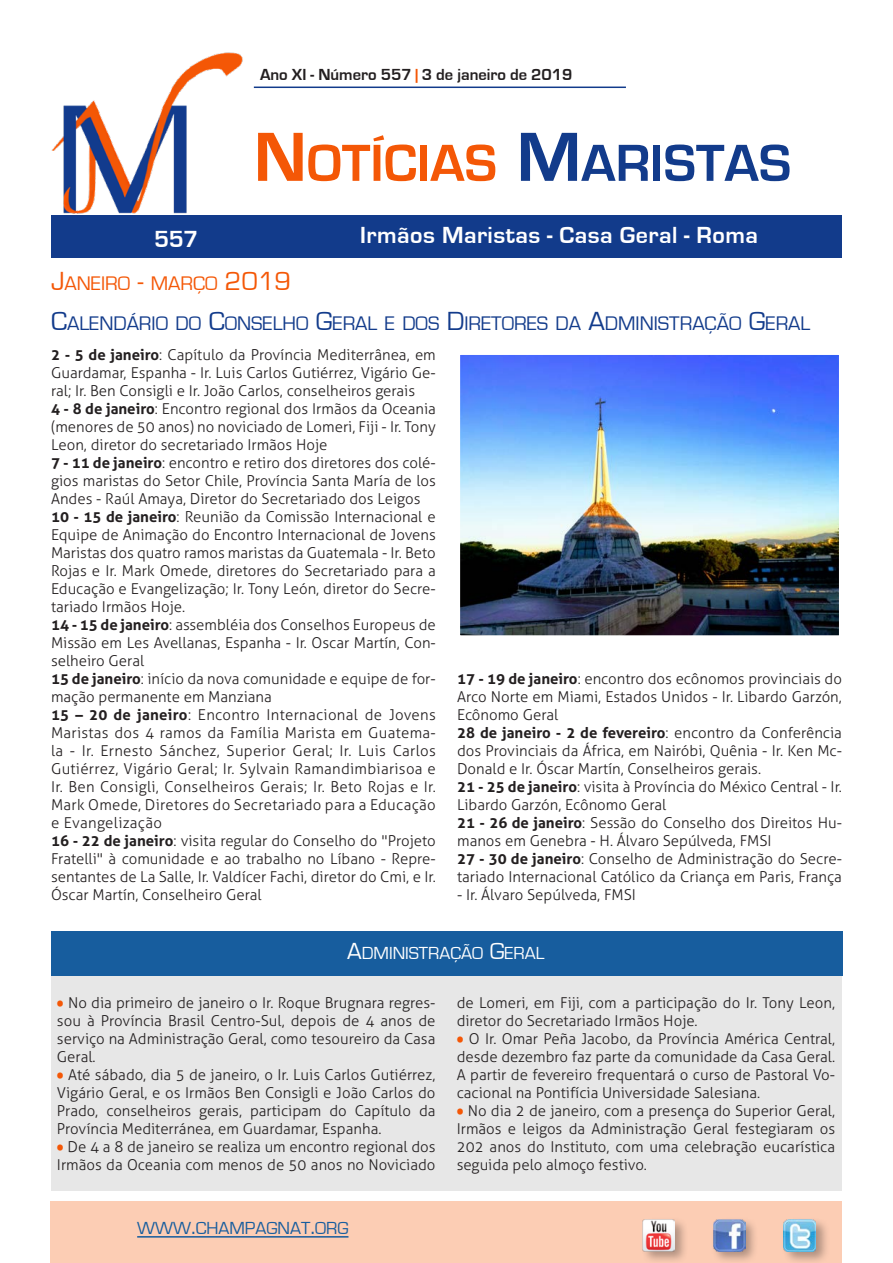
<style>
.page{position:relative;width:893px;height:1263px;background:#fff}
.page>*{position:absolute;margin:0;border:0;box-sizing:border-box;transform-origin:0 0}
.t1{font:700 54px "Eurostile";color:#f45706}
.t2{font:700 24px "Eurostile";letter-spacing:.02em;color:#fff}
.Titolo{font:20.25px "Eurostile";color:#123b8b}
.Titolo-2{font:20.25px "Eurostile";color:#f45706}
.t3{font:18px "Eurostile";color:#175d9e}
.TitoloBox{font:18px "Eurostile";color:#fff}
.t4{font:700 16.5px "Eurostile";color:#231f20}
.Testo_sinEspacio{font:300 15px/18px "Aller";color:#231f20;text-align:justify}
.Testo_normal{font:300 15px/18px "Aller";color:#231f20;text-align:justify}
.s1{color:#f45706}
.s2{font-size:72px}
.s3{font-size:72px;color:#123b8b}
.s4{color:#123b8b}
.s5{font-size:27px}
.s6{font-weight:700}
.s7{font-size:24px}
.s8{font-family:"Berlin Sans FB";font-weight:400;color:#f45706}
</style>
<div class="page">
<div style="left:51px;top:215px;width:791px;height:43px;background:#123b8b"></div>
<div style="left:50px;top:1201px;width:792px;height:62px;background:#fccdb4"></div>
<hr style="left:137px;top:1236px;width:211px;height:1px;background:#175d9e">
<div style="left:711px;top:1217px;width:48px;height:46px;background:#231f20;opacity:.35"></div>
<img style="left:713px;top:1219px;width:32px;height:32px">
<div style="left:781px;top:1217px;width:49px;height:46px;background:#231f20;opacity:.35"></div>
<img style="left:784px;top:1219px;width:32px;height:32px">
<hr style="left:254px;top:87px;width:372px;height:1px;background:#123b8b">
<div style="left:641px;top:1217px;width:47px;height:46px;background:#231f20;opacity:.35"></div>
<img style="left:642px;top:1219px;width:33px;height:32px">
<img style="left:51px;top:52px;width:192px;height:162px">
<div style="left:51px;top:953px;width:791px;height:238px;background:#e7e7e7"></div>
<div style="left:51px;top:931px;width:792px;height:45px;background:#175d9e"></div>
<img style="left:461px;top:356px;width:377px;height:278px">
<div style="left:457px;top:352px;width:385px;height:286px;border:3px solid #fff"></div>
<p class="t4" style="left:260px;top:66px;width:314px">Ano XI - Número 557 <span class="s1">|</span> 3 de janeiro de 2019</p>
<h1 class="t1" style="left:254px;top:134px;width:539px"><span class="s2">N</span>OTÍCIAS <span class="s3">M</span><span class="s4">ARISTAS</span></h1>
<h2 class="t2" style="left:154px;top:226px;width:46px">557</h2>
<h2 class="t2" style="left:360px;top:222px;width:399px">Irmãos Maristas - Casa Geral - Roma</h2>
<p class="Titolo-2" style="left:51px;top:273px;width:242px"><span class="s5">J</span>ANEIRO <span class="s5">-</span> MARÇO <span class="s5">2019</span></p>
<p class="Titolo" style="left:51px;top:312px;width:761px"><span class="s5">C</span>ALENDÁRIO DO <span class="s5">C</span>ONSELHO <span class="s5">G</span>ERAL E DOS <span class="s5">D</span>IRETORES DA <span class="s5">A</span>DMINISTRAÇÃO <span class="s5">G</span>ERAL</p>
<p class="Testo_sinEspacio" style="left:51px;top:346px;width:386px"><span class="s6">2 - 5 de janeiro</span>: Capítulo da Província Mediterrânea, em Guardamar, Espanha - Ir. Luis Carlos Gutiérrez, Vigário Ge&shy;ral; Ir. Ben Consigli e Ir. João Carlos, conselheiros gerais</p>
<p class="Testo_sinEspacio" style="left:51px;top:400px;width:386px"><span class="s6">4 - 8 de janeiro</span>: Encontro regional dos Irmãos da Oceania (menores de 50 anos) no noviciado de Lomeri, Fiji - Ir. Tony Leon, diretor do secretariado Irmãos Hoje</p>
<p class="Testo_sinEspacio" style="left:51px;top:454px;width:386px"><span class="s6">7 - 11 de janeiro</span>: encontro e retiro dos diretores dos colé&shy;gios maristas do Setor Chile, Província Santa María de los Andes - Raúl Amaya, Diretor do Secretariado dos Leigos</p>
<p class="Testo_sinEspacio" style="left:51px;top:508px;width:386px"><span class="s6">10 - 15 de janeiro</span>: Reunião da Comissão Internacional e Equipe de Animação do Encontro Internacional de Jovens Maristas dos quatro ramos maristas da Guatemala - Ir. Beto Rojas e Ir. Mark Omede, diretores do Secretariado para a Educação e Evangelização; Ir. Tony León, diretor do Secre&shy;tariado Irmãos Hoje.</p>
<p class="Testo_sinEspacio" style="left:51px;top:616px;width:386px"><span class="s6">14 - 15 de janeiro</span>: assembléia dos Conselhos Europeus de Missão em Les Avellanas, Espanha - Ir. Oscar Martín, Con&shy;selheiro Geral</p>
<p class="Testo_sinEspacio" style="left:51px;top:670px;width:386px"><span class="s6">15 de janeiro</span>: início da nova comunidade e equipe de for&shy;mação permanente em Manziana</p>
<p class="Testo_sinEspacio" style="left:51px;top:706px;width:386px"><span class="s6">15 – 20 de janeiro</span>: Encontro Internacional de Jovens Maristas dos 4 ramos da Família Marista em Guatema&shy;la - Ir. Ernesto Sánchez, Superior Geral; Ir. Luis Carlos Gutiérrez, Vigário Geral; Ir. Sylvain Ramandimbiarisoa e Ir. Ben Consigli, Conselheiros Gerais; Ir. Beto Rojas e Ir.<br>Mark Omede, Diretores do Secretariado para a Educação e Evangelização</p>
<p class="Testo_sinEspacio" style="left:51px;top:832px;width:386px"><span class="s6">16 - 22 de janeiro</span>: visita regular do Conselho do "Projeto Fratelli" à comunidade e ao trabalho no Líbano - Repre&shy;sentantes de La Salle, Ir. Valdícer Fachi, diretor do Cmi, e Ir.<br>Óscar Martín, Conselheiro Geral</p>
<p class="Testo_sinEspacio" style="left:457px;top:670px;width:386px"><span class="s6">17 - 19 de janeiro</span>: encontro dos ecônomos provinciais do Arco Norte em Miami, Estados Unidos - Ir. Libardo Garzón, Ecônomo Geral</p>
<p class="Testo_sinEspacio" style="left:457px;top:724px;width:386px"><span class="s6">28 de janeiro - 2 de fevereiro</span>: encontro da Conferência dos Provinciais da África, em Nairóbi, Quênia - Ir. Ken Mc-Donald e Ir. Óscar Martín, Conselheiros gerais.</p>
<p class="Testo_sinEspacio" style="left:457px;top:778px;width:386px"><span class="s6">21 - 25 de janeiro</span>: visita à Província do México Central - Ir.<br>Libardo Garzón, Ecônomo Geral</p>
<p class="Testo_sinEspacio" style="left:457px;top:814px;width:386px"><span class="s6">21 - 26 de janeiro</span>: Sessão do Conselho dos Direitos Hu&shy;manos em Genebra - H. Álvaro Sepúlveda, FMSI</p>
<p class="Testo_sinEspacio" style="left:457px;top:850px;width:386px"><span class="s6">27 - 30 de janeiro</span>: Conselho de Administração do Secre&shy;tariado Internacional Católico da Criança em Paris, França</p>
<p class="Testo_sinEspacio" style="left:457px;top:886px;width:180px">- Ir. Álvaro Sepúlveda, FMSI</p>
<p class="TitoloBox" style="left:347px;top:943px;width:199px"><span class="s7">A</span>DMINISTRAÇÃO <span class="s7">G</span>ERAL</p>
<p class="Testo_normal" style="left:57px;top:994px;width:380px"><span class="s8">•</span> No dia primeiro de janeiro o Ir. Roque Brugnara regres&shy;sou à Província Brasil Centro-Sul, depois de 4 anos de serviço na Administração Geral, como tesoureiro da Casa Geral.</p>
<p class="Testo_normal" style="left:57px;top:1066px;width:380px"><span class="s8">•</span> Até sábado, dia 5 de janeiro, o Ir. Luis Carlos Gutiérrez, Vigário Geral, e os Irmãos Ben Consigli e João Carlos do Prado, conselheiros gerais, participam do Capítulo da Província Mediterránea, em Guardamar, Espanha.</p>
<p class="Testo_normal" style="left:57px;top:1138px;width:380px"><span class="s8">•</span> De 4 a 8 de janeiro se realiza um encontro regional dos<br>Irmãos da Oceania com menos de 50 anos no Noviciado</p>
<p class="t3" style="left:137px;top:1219px;width:213px">WWW<span class="s7">.</span>CHAMPAGNAT<span class="s7">.</span>ORG</p>
<p class="Testo_normal" style="left:457px;top:994px;width:380px">de Lomeri, em Fiji, com a participação do Ir. Tony Leon, diretor do Secretariado Irmãos Hoje.</p>
<p class="Testo_normal" style="left:457px;top:1030px;width:380px"><span class="s8">•</span> O Ir. Omar Peña Jacobo, da Província América Central, desde dezembro faz parte da comunidade da Casa Geral.<br>A partir de fevereiro frequentará o curso de Pastoral Vo&shy;cacional na Pontifícia Universidade Salesiana.</p>
<p class="Testo_normal" style="left:457px;top:1102px;width:380px"><span class="s8">•</span> No dia 2 de janeiro, com a presença do Superior Geral, Irmãos e leigos da Administração Geral festegiaram os 202 anos do Instituto, com uma celebração eucarística seguida pelo almoço festivo.</p>
</div>
